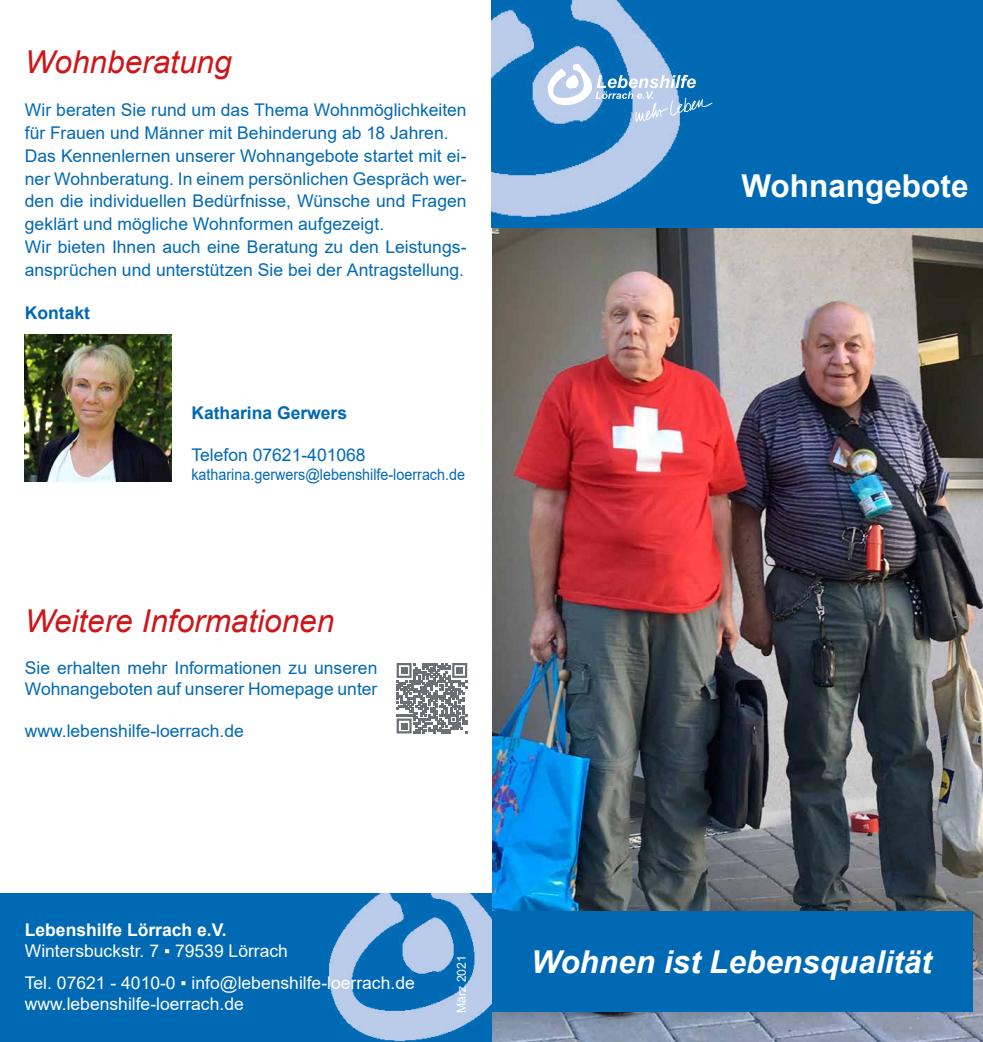
<style>
.page{position:relative;width:983px;height:1042px;background:#fff}
.page>*{position:absolute;margin:0;border:0;box-sizing:border-box;transform-origin:0 0}
.t1{font:italic 31.5px "Arial";color:#cd171a}
.t2{font:italic 700 31.5px "Arial";color:#fff}
.t3{font:700 31.5px "Arial";color:#fff}
.t4{font:17.5px/22.8px "Arial";color:#0069b4}
.t5{font:17.5px/31.5px "Arial";color:#fff}
.t6{font:700 17.5px "Arial";color:#0069b4}
.t7{font:700 17.5px "Arial";color:#fff}
.t8{font:15.75px "Arial";color:#0069b4;scale:.91 1}
.t9{font:12.25px "Arial";color:#fff}
</style>
<div class="page">
<img style="left:492px;top:227px;width:490px;height:815px">
<div style="left:491px;top:911px;width:481px;height:101px;background:#0069b4"></div>
<img style="left:25px;top:335px;width:146px;height:146px">
<div style="left:491px;top:0;width:491px;height:227px;background:#0069b4"></div>
<img style="left:491px;top:0;width:193px;height:222px">
<svg style="left:547px;top:64px;width:165px;height:58px"></svg>
<div style="left:0;top:893px;width:491px;height:149px;background:#0069b4"></div>
<img style="left:329px;top:893px;width:162px;height:149px">
<svg style="left:396px;top:663px;width:71px;height:70px"></svg>
<h1 class="t1" style="left:25px;top:41px;width:208px">Wohnberatung</h1>
<p class="t4" style="left:25px;top:99px;width:443px">Wir beraten Sie rund um das Thema Wohnmöglichkeiten für Frauen und Männer mit Behinderung ab 18 Jahren.<br>Das Kennenlernen unserer Wohnangebote startet mit ei&shy;ner Wohnberatung. In einem persönlichen Gespräch wer&shy;den die individuellen Bedürfnisse, Wünsche und Fragen geklärt und mögliche Wohnformen aufgezeigt.<br>Wir bieten Ihnen auch eine Beratung zu den Leistungs&shy;ansprüchen und unterstützen Sie bei der Antragstellung.</p>
<p class="t6" style="left:25px;top:301px;width:67px">Kontakt</p>
<p class="t6" style="left:191px;top:401px;width:157px">Katharina Gerwers</p>
<p class="t4" style="left:191px;top:444px;width:176px">Telefon 07621-401068</p>
<p class="t8" style="left:191px;top:464px;width:302px">katharina.gerwers@lebenshilfe-loerrach.de</p>
<h1 class="t1" style="left:25px;top:601px;width:311px">Weitere Informationen</h1>
<p class="t4" style="left:25px;top:658px;width:354px;line-height:21px">Sie erhalten mehr Informationen zu unseren<br>Wohnangeboten auf unserer Homepage unter</p>
<p class="t4" style="left:25px;top:720px;width:220px">www.lebenshilfe-loerrach.de</p>
<h1 class="t3" style="left:741px;top:164px;width:228px">Wohnangebote</h1>
<p class="t7" style="left:25px;top:918px;width:203px">Lebenshilfe Lörrach e.V.</p>
<p class="t5" style="left:25px;top:935px;width:391px">Wintersbuckstr. 7 ▪ 79539 Lörrach<br>Tel. 07621 - 4010-0 ▪ info@lebenshilfe-loerrach.de</p>
<p class="t5" style="left:25px;top:988px;width:220px">www.lebenshilfe-loerrach.de</p>
<p class="t9" style="left:453px;top:1013px;width:59px;rotate:-90deg">März 2021</p>
<h1 class="t2" style="left:531px;top:941px;width:402px">Wohnen ist Lebensqualität</h1>
</div>
